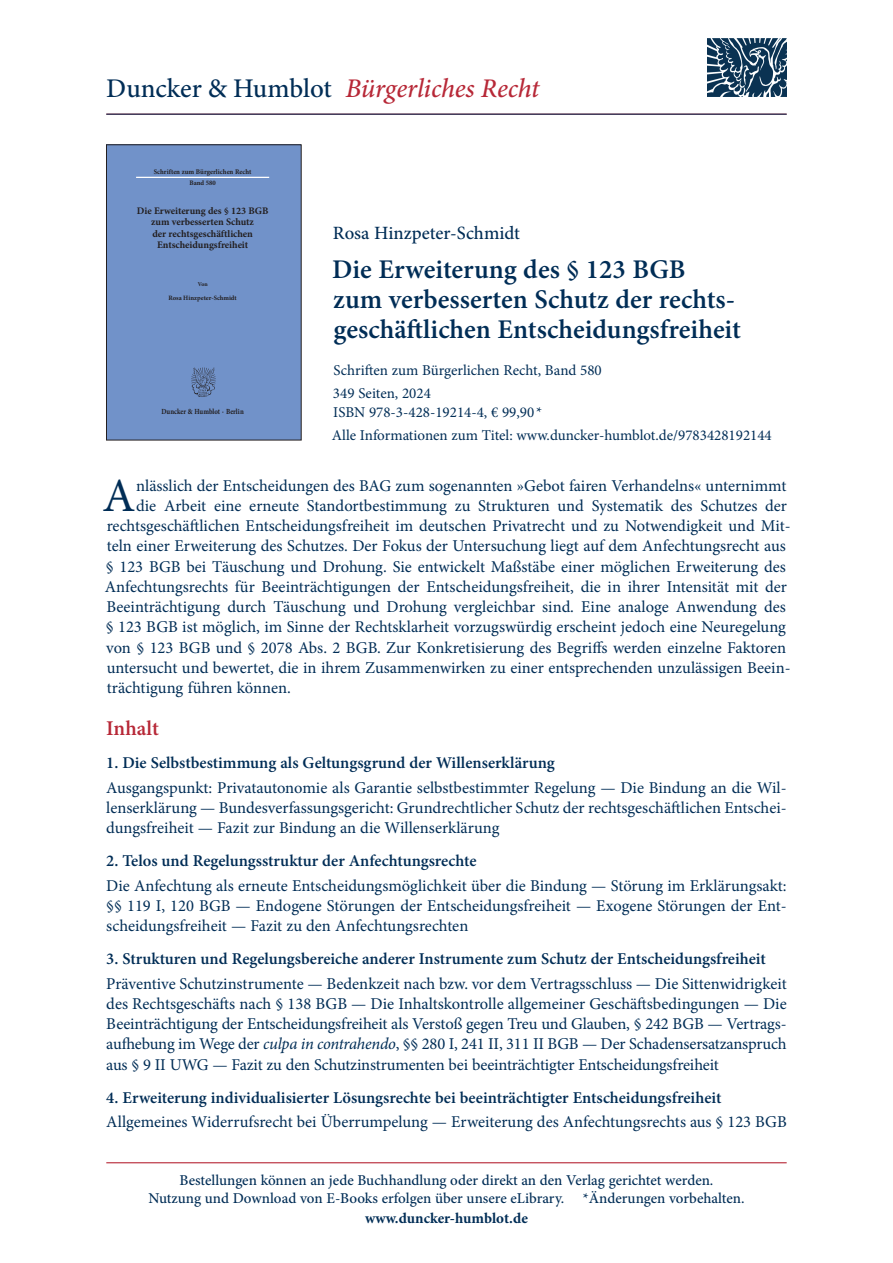
<style>
.page{position:relative;width:893px;height:1263px;background:#fff}
.page>*{position:absolute;margin:0;border:0;box-sizing:border-box;transform-origin:0 0}
.t1{font:47.7px "Minion Pro";color:#002d56}
.t2{font:600 27px/30px "Minion Pro";color:#002d56}
.t3{font:italic 500 27px "Minion Pro";letter-spacing:-.005em;color:#b72837}
.t4{font:600 21px "Minion Pro";color:#b72837}
.t5{font:500 18.75px "Minion Pro";color:#002d56}
.t6{font:16.5px/20.2px "Minion Pro";color:#002d56;text-align:justify}
.t7{font:600 16.5px "Minion Pro";color:#002d56}
.t8{font:500 15px/18px "Minion Pro";color:#002d56;text-align:center}
.t9{font:15px/23px "Minion Pro";color:#002d56}
.t10{font:700 15px "Minion Pro";color:#002d56}
.t11{font:700 10.05px/11.7px "Minion Pro";letter-spacing:-.005em;color:#231f20;text-align:center}
.t12{font:700 7.8px "Minion Pro";letter-spacing:-.005em;color:#231f20;scale:.86 1}
.t13{font:700 7.05px "Minion Pro";letter-spacing:.005em;color:#231f20;scale:.96 1}
.t14{font:700 6.9px "Minion Pro";letter-spacing:.005em;color:#231f20}
.t15{font:700 6.6px "Minion Pro";color:#231f20}
.t16{font:700 5.85px "Minion Pro";color:#231f20}
.s1{font-style:normal;color:#002d56}
.s2{font-style:italic}
</style>
<div class="page">
<hr style="left:106px;top:1162px;width:681px;height:1px;background:#b72837">
<div style="left:106px;top:145px;width:195px;height:295px;background:#7192c9"></div>
<hr style="left:136px;top:177px;width:133px;height:1px;background:#fff">
<img style="left:191px;top:367px;width:25px;height:30px">
<div style="left:106px;top:145px;width:195px;height:295px;border:1px solid #231f20"></div>
<img style="left:707px;top:38px;width:79px;height:59px">
<hr style="left:106px;top:114px;width:681px;height:1px;background:#002d56">
<h2 class="t3" style="left:106px;top:70px;width:435px"><span class="s1">Duncker &amp; Humblot</span> Bürgerliches Recht</h2>
<p class="t13" style="left:154px;top:167px;width:104px">Schriften zum Bürgerlichen Recht</p>
<p class="t14" style="left:189px;top:178px;width:28px">Band 580</p>
<p class="t11" style="left:137px;top:204px;width:133px">Die Erweiterung des § 123 BGB zum verbesserten Schutz<br>der rechtsgeschäftlichen<br>Entscheidungsfreiheit</p>
<p class="t16" style="left:198px;top:280px;width:11px">Von</p>
<p class="t15" style="left:169px;top:293px;width:70px">Rosa Hinzpeter-Schmidt</p>
<p class="t12" style="left:161px;top:406px;width:97px">Duncker &amp; Humblot · Berlin</p>
<p class="t5" style="left:333px;top:221px;width:189px">Rosa Hinzpeter-Schmidt</p>
<h2 class="t2" style="left:332px;top:254px;width:410px">Die Erweiterung des § 123 BGB zum verbesserten Schutz der rechts&shy;geschäftlichen Entscheidungsfreiheit</h2>
<p class="t9" style="left:333px;top:359px;width:270px">Schriften zum Bürgerlichen Recht, Band 580<br>349 Seiten, 2024</p>
<p class="t9" style="left:332px;top:401px;width:442px">ISBN 978-3-428-19214-4, € 99,90 *<br>Alle Informationen zum Titel: www.duncker-humblot.de/9783428192144</p>
<h1 class="t1" style="left:103px;top:464px;width:34px">A</h1>
<p class="t6" style="left:136px;top:475px;width:652px">nlässlich der Entscheidungen des BAG zum sogenannten »Gebot fairen Verhandelns« unternimmt</p>
<p class="t6" style="left:136px;top:495px;width:652px">die Arbeit eine erneute Standortbestimmung zu Strukturen und Systematik des Schutzes der</p>
<p class="t6" style="left:107px;top:516px;width:685px">rechtsgeschäftlichen Entscheidungsfreiheit im deutschen Privatrecht und zu Notwendigkeit und Mit-</p>
<p class="t6" style="left:107px;top:536px;width:680px">teln einer Erweiterung des Schutzes. Der Fokus der Untersuchung liegt auf dem Anfechtungsrecht aus</p>
<p class="t6" style="left:106px;top:556px;width:682px">§ 123 BGB bei Täuschung und Drohung. Sie entwickelt Maßstäbe einer möglichen Erweiterung des</p>
<p class="t6" style="left:105px;top:576px;width:684px">Anfechtungsrechts für Beeinträchtigungen der Entscheidungsfreiheit, die in ihrer Intensität mit der</p>
<p class="t6" style="left:106px;top:597px;width:681px">Beeinträchtigung durch Täuschung und Drohung vergleichbar sind. Eine analoge Anwendung des</p>
<p class="t6" style="left:106px;top:617px;width:682px">§ 123 BGB ist möglich, im Sinne der Rechtsklarheit vorzugswürdig erscheint jedoch eine Neuregelung</p>
<p class="t6" style="left:106px;top:637px;width:681px">von § 123 BGB und § 2078 Abs. 2 BGB. Zur Konkretisierung des Begriffs werden einzelne Faktoren</p>
<p class="t6" style="left:107px;top:657px;width:685px">untersucht und bewertet, die in ihrem Zusammenwirken zu einer entsprechenden unzulässigen Beein-</p>
<p class="t6" style="left:107px;top:678px;width:186px">trächtigung führen können.</p>
<p class="t4" style="left:106px;top:714px;width:54px">Inhalt</p>
<p class="t7" style="left:106px;top:751px;width:450px">1. Die Selbstbestimmung als Geltungsgrund der Willenserklärung</p>
<p class="t6" style="left:106px;top:777px;width:682px">Ausgangspunkt: Privatautonomie als Garantie selbstbestimmter Regelung — Die Bindung an die Wil&shy;lenserklärung — Bundesverfassungsgericht: Grundrechtlicher Schutz der rechtsgeschäftlichen Entschei&shy;dungsfreiheit — Fazit zur Bindung an die Willenserklärung</p>
<p class="t7" style="left:106px;top:849px;width:372px">2. Telos und Regelungsstruktur der Anfechtungsrechte</p>
<p class="t6" style="left:106px;top:875px;width:682px">Die Anfechtung als erneute Entscheidungsmöglichkeit über die Bindung — Störung im Erklärungsakt: §§ 119 I, 120 BGB — Endogene Störungen der Entscheidungsfreiheit — Exogene Störungen der Ent&shy;scheidungsfreiheit — Fazit zu den Anfechtungsrechten</p>
<p class="t7" style="left:106px;top:947px;width:661px">3. Strukturen und Regelungsbereiche anderer Instrumente zum Schutz der Entscheidungsfreiheit</p>
<p class="t6" style="left:106px;top:973px;width:682px">Präventive Schutzinstrumente — Bedenkzeit nach bzw. vor dem Vertragsschluss — Die Sittenwidrigkeit des Rechtsgeschäfts nach § 138 BGB — Die Inhaltskontrolle allgemeiner Geschäftsbedingungen — Die Beeinträchtigung der Entscheidungsfreiheit als Verstoß gegen Treu und Glauben, § 242 BGB — Vertrags&shy;aufhebung im Wege der <span class="s2">culpa in contrahendo</span>, §§ 280 I, 241 II, 311 II BGB — Der Schadensersatzanspruch aus § 9 II UWG — Fazit zu den Schutzinstrumenten bei beeinträchtigter Entscheidungsfreiheit</p>
<p class="t7" style="left:106px;top:1086px;width:617px">4. Erweiterung individualisierter Lösungsrechte bei beeinträchtigter Entscheidungsfreiheit</p>
<p class="t6" style="left:106px;top:1112px;width:682px">Allgemeines Widerrufsrecht bei Überrumpelung — Erweiterung des Anfechtungsrechts aus § 123 BGB</p>
<p class="t8" style="left:148px;top:1171px;width:598px">Bestellungen können an jede Buchhandlung oder direkt an den Verlag gerichtet werden.<br>Nutzung und Download von E-Books erfolgen über unsere eLibrary. *Änderungen vorbehalten.</p>
<p class="t10" style="left:365px;top:1207px;width:164px">www.duncker-humblot.de</p>
</div>
